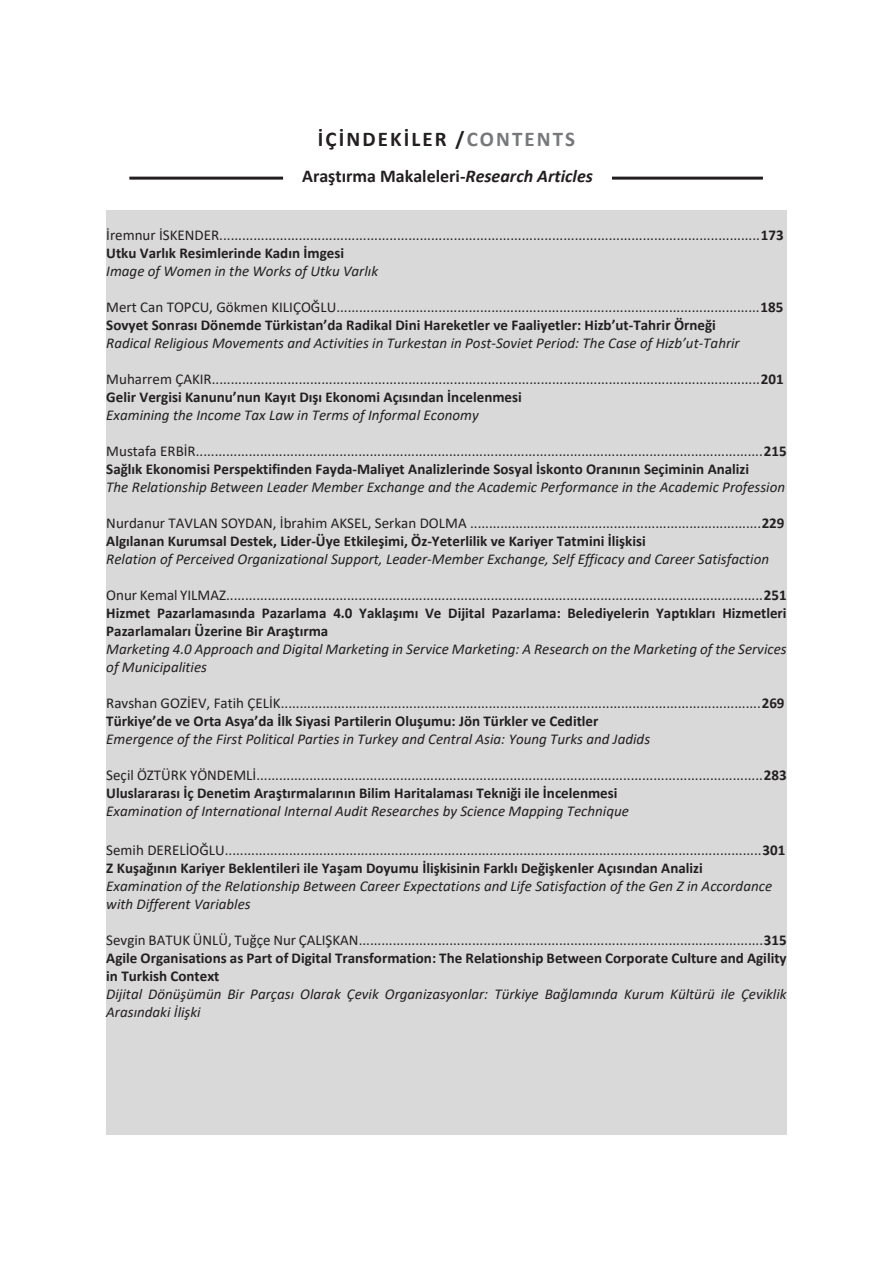
<style>
.page{position:relative;width:893px;height:1263px;background:#fff}
.page>*{position:absolute;margin:0;border:0;box-sizing:border-box;transform-origin:0 0}
.t1{font:700 21px "Calibri";letter-spacing:.1em;color:#231f20}
.t2{font:700 18px "Calibri";color:#231f20}
.t3{font:15px/18px "Calibri";color:#231f20}
.t4{font:italic 15px/18px "Calibri";color:#231f20}
.s1{color:#76787b}
.s2{font-style:italic}
.s3{font-weight:700}
</style>
<div class="page">
<div style="left:106px;top:210px;width:681px;height:925px;background:#d9d9d9"></div>
<hr style="left:612px;top:177px;width:151px;height:3px;background:#231f20">
<hr style="left:129px;top:177px;width:154px;height:3px;background:#231f20">
<h1 class="t1" style="left:318px;top:124px;width:259px">İÇİNDEKİLER /<span class="s1">CONTENTS</span></h1>
<p class="t2" style="left:302px;top:164px;width:292px">Araştırma Makaleleri-<span class="s2">Research Articles</span></p>
<p class="t3" style="left:106px;top:225px;width:679px">İremnur İSKENDER...............................................................................................................................................<span class="s3">173<br>Utku Varlık Resimlerinde Kadın İmgesi</span></p>
<p class="t4" style="left:106px;top:261px;width:273px">Image of Women in the Works of Utku Varlık</p>
<p class="t3" style="left:106px;top:297px;width:678px">Mert Can TOPCU, Gökmen KILIÇOĞLU................................................................................................................<span class="s3">185<br>Sovyet Sonrası Dönemde Türkistan’da Radikal Dini Hareketler ve Faaliyetler: Hizb’ut-Tahrir Örneği</span></p>
<p class="t4" style="left:106px;top:333px;width:635px">Radical Religious Movements and Activities in Turkestan in Post-Soviet Period: The Case of Hizb’ut-Tahrir</p>
<p class="t3" style="left:106px;top:369px;width:679px">Muharrem ÇAKIR.................................................................................................................................................<span class="s3">201<br>Gelir Vergisi Kanunu’nun Kayıt Dışı Ekonomi Açısından İncelenmesi</span></p>
<p class="t4" style="left:106px;top:405px;width:374px">Examining the Income Tax Law in Terms of Informal Economy</p>
<p class="t3" style="left:106px;top:441px;width:682px">Mustafa ERBİR......................................................................................................................................................<span class="s3">215<br>Sağlık Ekonomisi Perspektifinden Fayda-Maliyet Analizlerinde Sosyal İskonto Oranının Seçiminin Analizi</span></p>
<p class="t4" style="left:106px;top:477px;width:680px">The Relationship Between Leader Member Exchange and the Academic Performance in the Academic Profession</p>
<p class="t3" style="left:106px;top:513px;width:680px">Nurdanur TAVLAN SOYDAN, İbrahim AKSEL, Serkan DOLMA .............................................................................<span class="s3">229<br>Algılanan Kurumsal Destek, Lider-Üye Etkileşimi, Öz-Yeterlilik ve Kariyer Tatmini İlişkisi</span></p>
<p class="t4" style="left:106px;top:549px;width:664px">Relation of Perceived Organizational Support, Leader-Member Exchange, Self Efficacy and Career Satisfaction</p>
<p class="t3" style="left:106px;top:585px;width:682px;text-align:justify">Onur Kemal YILMAZ..............................................................................................................................................<span class="s3">251<br>Hizmet Pazarlamasında Pazarlama 4.0 Yaklaşımı Ve Dijital Pazarlama: Belediyelerin Yaptıkları Hizmetleri Pazarlamaları Üzerine Bir Araştırma</span></p>
<p class="t4" style="left:106px;top:639px;width:682px">Marketing 4.0 Approach and Digital Marketing in Service Marketing: A Research on the Marketing of the Services of Municipalities</p>
<p class="t3" style="left:106px;top:693px;width:680px">Ravshan GOZİEV, Fatih ÇELİK...............................................................................................................................<span class="s3">269<br>Türkiye’de ve Orta Asya’da İlk Siyasi Partilerin Oluşumu: Jön Türkler ve Ceditler</span></p>
<p class="t4" style="left:106px;top:729px;width:545px">Emergence of the First Political Parties in Turkey and Central Asia: Young Turks and Jadids</p>
<p class="t3" style="left:106px;top:765px;width:682px">Seçil ÖZTÜRK YÖNDEMLİ......................................................................................................................................<span class="s3">283<br>Uluslararası İç Denetim Araştırmalarının Bilim Haritalaması Tekniği ile İncelenmesi</span></p>
<p class="t4" style="left:106px;top:801px;width:524px">Examination of International Internal Audit Researches by Science Mapping Technique</p>
<p class="t3" style="left:106px;top:841px;width:681px">Semih DERELİOĞLU..............................................................................................................................................<span class="s3">301<br>Z Kuşağının Kariyer Beklentileri ile Yaşam Doyumu İlişkisinin Farklı Değişkenler Açısından Analizi</span></p>
<p class="t4" style="left:106px;top:877px;width:667px">Examination of the Relationship Between Career Expectations and Life Satisfaction of the Gen Z in Accordance with Different Variables</p>
<p class="t3" style="left:106px;top:931px;width:682px;text-align:justify">Sevgin BATUK ÜNLÜ, Tuğçe Nur ÇALIŞKAN...........................................................................................................<span class="s3">315<br>Agile Organisations as Part of Digital Transformation: The Relationship Between Corporate Culture and Agility in Turkish Context</span></p>
<p class="t4" style="left:106px;top:985px;width:682px">Dijital Dönüşümün Bir Parçası Olarak Çevik Organizasyonlar: Türkiye Bağlamında Kurum Kültürü ile Çeviklik<br>Arasındaki İlişki</p>
</div>
